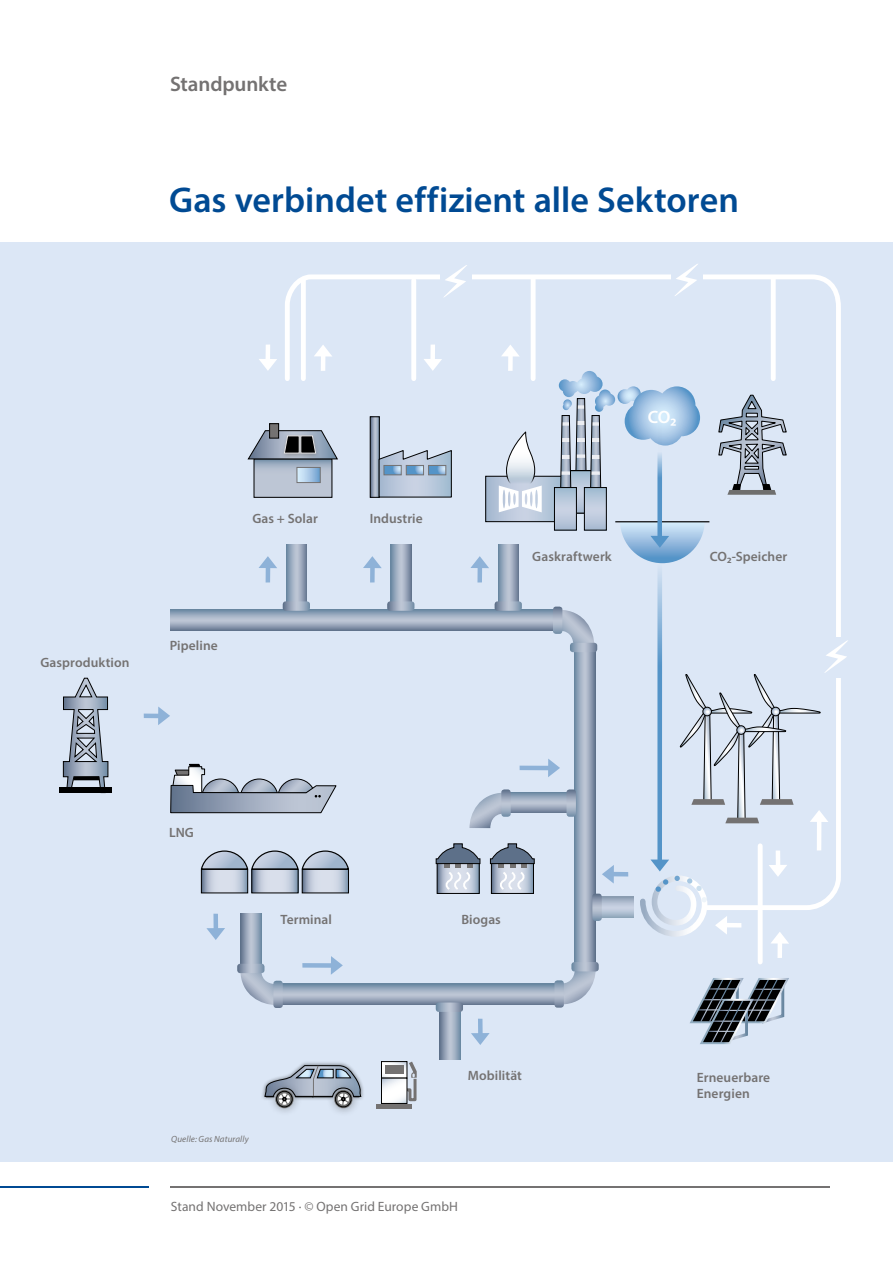
<style>
.page{position:relative;width:893px;height:1263px;background:#fff}
.page>*{position:absolute;margin:0;border:0;box-sizing:border-box;transform-origin:0 0}
.t1{font:600 36px "Myriad Pro";color:#004a93}
.t2{font:600 21px "Myriad Pro";letter-spacing:-.005em;color:#747272}
.t3{font:600 18px "Myriad Pro";color:#fff}
.t4{font:600 13.5px/16.5px "Myriad Pro";letter-spacing:.005em;color:#747272}
.t5{font:13.5px "Myriad Pro";letter-spacing:.005em;color:#747272}
.t6{font:italic 9px "Myriad Pro";letter-spacing:.015em;color:#747272}
</style>
<div class="page">
<hr style="left:170px;top:1186px;width:659px;height:2px;background:#747272">
<hr style="left:0;top:1186px;width:149px;height:2px;background:#004a93">
<div style="left:0;top:242px;width:893px;height:920px;background:#dce7f6"></div>
<svg style="left:62px;top:677px;width:47px;height:110px"></svg>
<div style="left:59px;top:787px;width:53px;height:6px;background:#000"></div>
<svg style="left:302px;top:956px;width:41px;height:19px"></svg>
<svg style="left:206px;top:914px;width:19px;height:26px"></svg>
<svg style="left:259px;top:344px;width:18px;height:27px"></svg>
<svg style="left:144px;top:706px;width:26px;height:19px"></svg>
<svg style="left:170px;top:609px;width:112px;height:21px"></svg>
<svg style="left:283px;top:984px;width:80px;height:21px"></svg>
<svg style="left:240px;top:914px;width:21px;height:50px"></svg>
<svg style="left:237px;top:964px;width:46px;height:44px"></svg>
<svg style="left:439px;top:1045px;width:21px;height:15px"></svg>
<svg style="left:259px;top:556px;width:18px;height:26px"></svg>
<svg style="left:282px;top:274px;width:559px;height:620px"></svg>
<svg style="left:256px;top:460px;width:74px;height:36px"></svg>
<div style="left:254px;top:458px;width:78px;height:40px;border:1px solid #000"></div>
<svg style="left:298px;top:469px;width:21px;height:12px"></svg>
<div style="left:296px;top:467px;width:25px;height:16px;border:1px solid #747272"></div>
<div style="left:270px;top:424px;width:9px;height:14px;background:#747272"></div>
<div style="left:269px;top:423px;width:10px;height:16px;border:1px solid #000"></div>
<svg style="left:247px;top:429px;width:92px;height:31px"></svg>
<svg style="left:203px;top:871px;width:43px;height:20px"></svg>
<div style="left:201px;top:869px;width:47px;height:24px;border:1px solid #000"></div>
<svg style="left:253px;top:871px;width:44px;height:20px"></svg>
<svg style="left:304px;top:871px;width:43px;height:20px"></svg>
<div style="left:302px;top:869px;width:47px;height:24px;border:1px solid #000"></div>
<svg style="left:200px;top:850px;width:150px;height:20px"></svg>
<svg style="left:170px;top:763px;width:167px;height:51px"></svg>
<div style="left:441px;top:268px;width:31px;height:29px;background:#dce7f6"></div>
<svg style="left:444px;top:265px;width:23px;height:32px"></svg>
<div style="left:672px;top:266px;width:31px;height:30px;background:#dce7f6"></div>
<svg style="left:675px;top:264px;width:23px;height:32px"></svg>
<div style="left:531px;top:278px;width:5px;height:101px;background:#fff"></div>
<div style="left:411px;top:280px;width:5px;height:99px;background:#fff"></div>
<div style="left:301px;top:280px;width:5px;height:99px;background:#fff"></div>
<div style="left:771px;top:278px;width:5px;height:101px;background:#fff"></div>
<div style="left:261px;top:1061px;width:104px;height:40px;background:#000;opacity:.5"></div>
<div style="left:267px;top:1081px;width:35px;height:36px;background:#000;opacity:.35"></div>
<div style="left:326px;top:1081px;width:35px;height:36px;background:#000;opacity:.35"></div>
<svg style="left:264px;top:1065px;width:98px;height:45px"></svg>
<svg style="left:407px;top:1061px;width:10px;height:42px"></svg>
<hr style="left:376px;top:1104px;width:35px;height:4px;background:#747272">
<svg style="left:383px;top:1063px;width:22px;height:13px"></svg>
<div style="left:381px;top:1061px;width:26px;height:17px;border:1px solid #000"></div>
<svg style="left:383px;top:1080px;width:22px;height:22px"></svg>
<div style="left:381px;top:1078px;width:26px;height:26px;border:1px solid #000"></div>
<div style="left:385px;top:1065px;width:18px;height:9px;background:#747272"></div>
<svg style="left:363px;top:344px;width:485px;height:701px"></svg>
<h2 class="t2" style="left:170px;top:71px;width:119px">Standpunkte</h2>
<h1 class="t1" style="left:169px;top:177px;width:571px">Gas verbindet effizient alle Sektoren</h1>
<p class="t4" style="left:252px;top:510px;width:67px">Gas + Solar</p>
<p class="t4" style="left:370px;top:510px;width:55px">Industrie</p>
<p class="t4" style="left:40px;top:654px;width:91px">Gasproduktion</p>
<p class="t4" style="left:170px;top:637px;width:50px">Pipeline</p>
<h3 class="t3" style="left:648px;top:405px;width:30px">CO2</h3>
<p class="t4" style="left:532px;top:548px;width:81px">Gaskraftwerk</p>
<p class="t4" style="left:710px;top:548px;width:79px">CO2-Speicher</p>
<p class="t4" style="left:169px;top:824px;width:26px">LNG</p>
<p class="t4" style="left:280px;top:911px;width:53px">Terminal</p>
<p class="t4" style="left:461px;top:911px;width:41px">Biogas</p>
<p class="t6" style="left:171px;top:1134px;width:79px">Quelle: Gas Naturally</p>
<p class="t4" style="left:468px;top:1067px;width:56px">Mobilität</p>
<p class="t5" style="left:171px;top:1198px;width:289px">Stand November 2015 · © Open Grid Europe GmbH</p>
<p class="t4" style="left:697px;top:1068px;width:75px">Erneuerbare<br>Energien</p>
</div>
